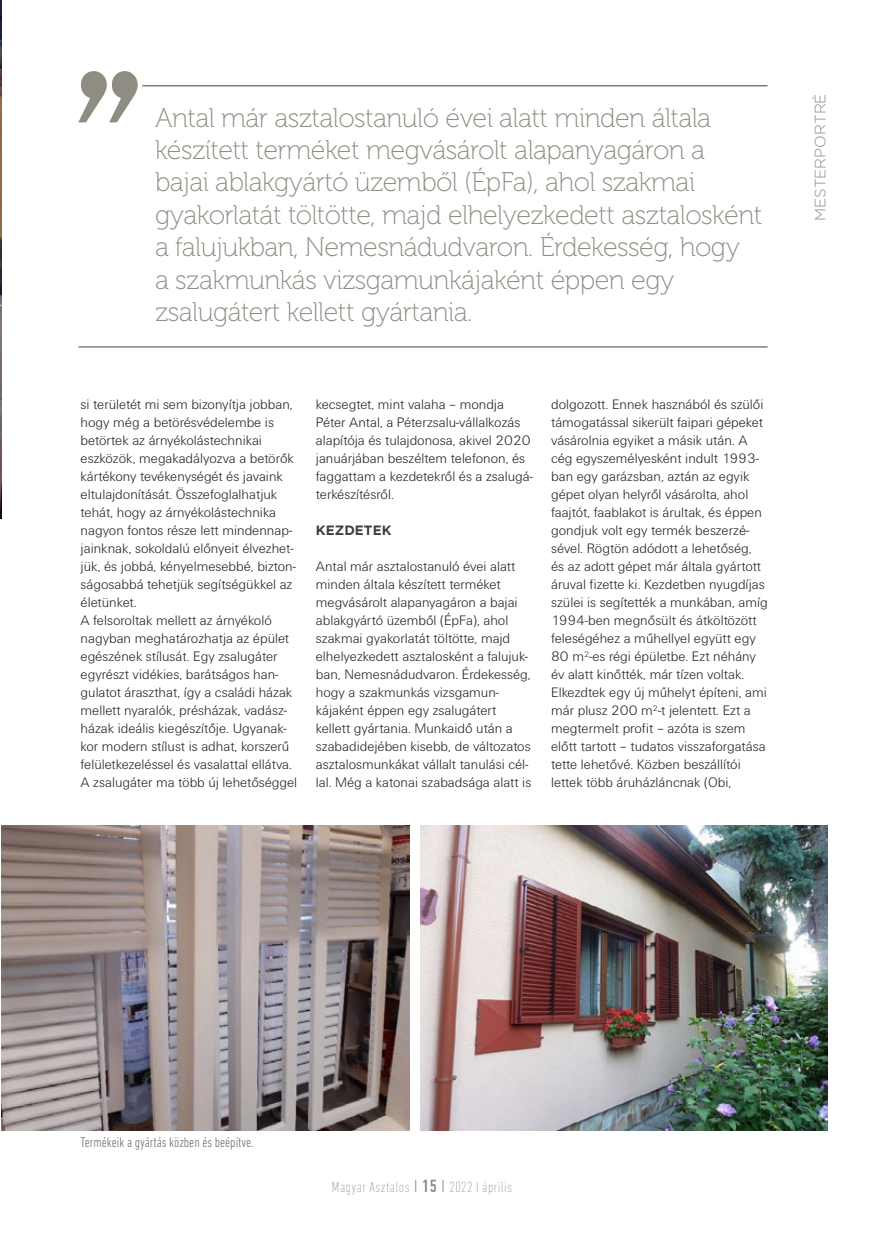
<style>
.page{position:relative;width:872px;height:1242px;background:#fff}
.page>*{position:absolute;margin:0;border:0;box-sizing:border-box;transform-origin:0 0}
.Kiemelés{font:27px/32.4px "Museo 100";letter-spacing:-.02em;color:#8f8c82}
.t1{font:200 condensed 15px "DIN Next LT Pro";letter-spacing:.03em;color:#8f8c82}
.t2{font:300 15px "Gotham";color:#8f8c82}
.Kenyér{font:14.25px/18px "U001 Lig";color:#231f20}
.Képaláírás{font:300 condensed 14.25px "DIN Next LT Pro";color:#6c6d70}
.Alcím{font:700 13.5px "Gotham";color:#3e3e3f}
.s1{font-weight:300;font-size:18px}
.s2{font-weight:500;font-size:18px}
</style>
<div class="page">
<img style="left:0;top:0;width:2px;height:518px">
<img style="left:2px;top:825px;width:407px;height:305px">
<img style="left:420px;top:825px;width:407px;height:305px">
<hr style="left:78px;top:85px;width:689px;height:1px;background:#3e3e3f">
<hr style="left:78px;top:346px;width:689px;height:1px;background:#3e3e3f">
<svg style="left:78px;top:71px;width:66px;height:52px"></svg>
<p class="Kiemelés" style="left:155px;top:102px;width:609px">Antal már asztalostanuló évei alatt minden általa készített terméket megvásárolt alapanyagáron a bajai ablakgyártó üzemből (ÉpFa), ahol szakmai gyakorlatát töltötte, majd elhelyezkedett asztalosként a falujukban, Nemesnádudvaron. Érdekesség, hogy<br>a szakmunkás vizsgamunkájaként éppen egy zsalugátert kellett gyártania.</p>
<p class="Kenyér" style="left:81px;top:396px;width:217px">si területét mi sem bizonyítja jobban, hogy még a betörésvédelembe is betörtek az árnyékolástechnikai eszközök, megakadályozva a betörők kártékony tevékenységét és javaink eltulajdonítását. Összefoglalhatjuk tehát, hogy az árnyékolástechnika nagyon fontos része lett mindennap&shy;jainknak, sokoldalú előnyeit élvezhet&shy;jük, és jobbá, kényelmesebbé, bizton&shy;ságosabbá tehetjük segítségükkel az életünket.</p>
<p class="Kenyér" style="left:81px;top:612px;width:218px">A felsoroltak mellett az árnyékoló nagyban meghatározhatja az épület egészének stílusát. Egy zsalugáter egyrészt vidékies, barátságos han&shy;gulatot áraszthat, így a családi házak mellett nyaralók, présházak, vadász&shy;házak ideális kiegészítője. Ugyanak&shy;kor modern stílust is adhat, korszerű felületkezeléssel és vasalattal ellátva.<br>A zsalugáter ma több új lehetőséggel</p>
<p class="Kenyér" style="left:316px;top:396px;width:218px">kecsegtet, mint valaha – mondja Péter Antal, a Péterzsalu-vállalkozás alapítója és tulajdonosa, akivel 2020 januárjában beszéltem telefonon, és faggattam a kezdetekről és a zsalugá&shy;terkészítésről.</p>
<p class="Alcím" style="left:316px;top:521px;width:77px">KEZDETEK</p>
<p class="Kenyér" style="left:316px;top:558px;width:217px">Antal már asztalostanuló évei alatt minden általa készített terméket megvásárolt alapanyagáron a bajai ablakgyártó üzemből (ÉpFa), ahol szakmai gyakorlatát töltötte, majd elhelyezkedett asztalosként a falujuk&shy;ban, Nemesnádudvaron. Érdekesség, hogy a szakmunkás vizsgamun&shy;kájaként éppen egy zsalugátert kellett gyártania. Munkaidő után a szabadidejében kisebb, de változatos asztalosmunkákat vállalt tanulási cél&shy;lal. Még a katonai szabadsága alatt is</p>
<p class="Kenyér" style="left:551px;top:396px;width:218px">dolgozott. Ennek hasznából és szülői támogatással sikerült faipari gépeket vásárolnia egyiket a másik után. A cég egyszemélyesként indult 1993- ban egy garázsban, aztán az egyik gépet olyan helyről vásárolta, ahol faajtót, faablakot is árultak, és éppen gondjuk volt egy termék beszerzé&shy;sével. Rögtön adódott a lehetőség, és az adott gépet már általa gyártott áruval fizette ki. Kezdetben nyugdíjas szülei is segítették a munkában, amíg 1994-ben megnősült és átköltözött feleségéhez a műhellyel együtt egy 80 m<sup>2</sup>-es régi épületbe. Ezt néhány év alatt kinőtték, már tízen voltak.<br>Elkezdtek egy új műhelyt építeni, ami már plusz 200 m<sup>2</sup>-t jelentett. Ezt a megtermelt profit – azóta is szem előtt tartott – tudatos visszaforgatása tette lehetővé. Közben beszállítói lettek több áruházláncnak (Obi,</p>
<p class="t2" style="left:810px;top:221px;width:129px;rotate:-90deg">MESTERPORTRÉ</p>
<p class="Képaláírás" style="left:81px;top:1134px;width:175px">Termékeik a gyártás közben és beépítve.</p>
<p class="t1" style="left:332px;top:1178px;width:182px">Magyar Asztalos <span class="s1">I</span> <span class="s2">15</span> <span class="s1">I</span> 2022 I április</p>
</div>
